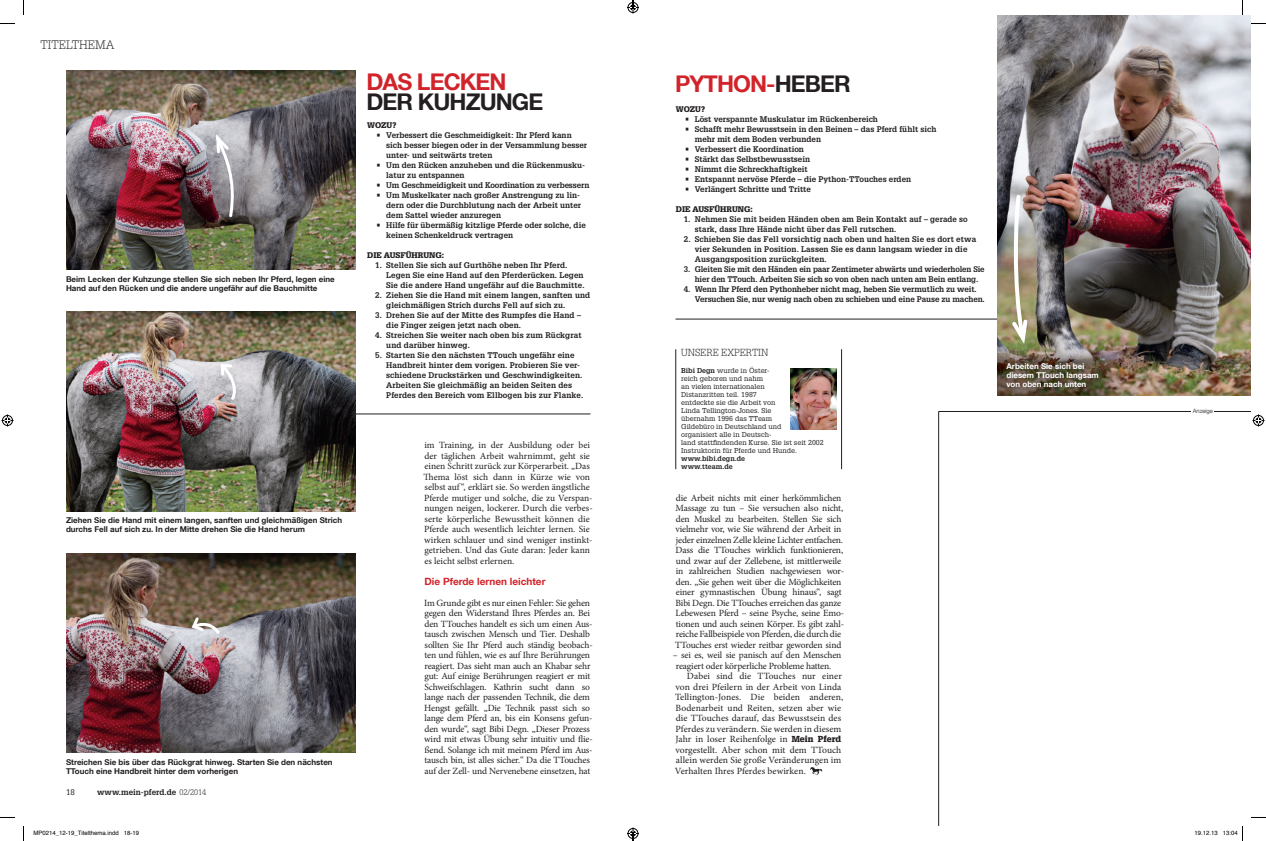
<style>
.page{position:relative;width:1266px;height:841px;background:#fff}
.page>*{position:absolute;margin:0;border:0;box-sizing:border-box;transform-origin:0 0}
.t1{font:700 23px "Helvetica Neue LT Com";letter-spacing:-.04em;color:#d1232a}
.t2{font:700 23px "Helvetica Neue LT Com";letter-spacing:-.04em;color:#231f20}
.t3{font:300 12px "Glypha LT Std";color:#231f20}
.t4{font:700 10px "Helvetica Neue LT Com";color:#d1232a}
.t5{font:300 10px "Glypha LT Std";color:#231f20}
.t6{font:9.5px/10.5px "Minion Pro";letter-spacing:-.015em;color:#231f20}
.t7{font:9.5px/10.5px "Minion Pro";letter-spacing:.005em;color:#231f20}
.t8{font:700 8px/10px "Glypha LT Std";color:#231f20}
.t9{font:700 8px/9px "Helvetica Neue LT Com";color:#231f20}
.t10{font:700 8px/9px "Helvetica Neue LT Com";color:#fff}
.t11{font:900 8px "Glypha LT Std";color:#231f20}
.t12{font:8px "Glypha LT Std";color:#231f20}
.t13{font:7px/8px "Glypha LT Std";color:#231f20}
.t14{font:700 7px/8px "Glypha LT Std";color:#231f20}
.t15{font:6px "Helvetica";color:#000}
.t16{font:300 6px "Helvetica Neue LT Com";letter-spacing:-.01em;color:#231f20}
.s1{font-weight:300}
.s2{color:#231f20}
.s3{font-weight:700}
.s4{font-family:"Glypha LT Std";font-weight:900;font-size:8.5px}
</style>
<div class="page">
<hr style="left:175px;top:414px;width:415px;height:1px;background:#231f20">
<hr style="left:938px;top:411px;width:1px;height:415px;background:#231f20">
<hr style="left:939px;top:411px;width:312px;height:1px;background:#231f20">
<div style="left:1191px;top:408px;width:23px;height:6px;background:#fff"></div>
<img style="left:66px;top:70px;width:289px;height:199px">
<img style="left:66px;top:312px;width:289px;height:199px">
<img style="left:66px;top:553px;width:289px;height:199px">
<svg style="left:810px;top:767px;width:12px;height:8px"></svg>
<hr style="left:675px;top:349px;width:1px;height:120px;background:#231f20">
<hr style="left:841px;top:349px;width:1px;height:120px;background:#231f20">
<img style="left:791px;top:368px;width:45px;height:61px">
<hr style="left:675px;top:319px;width:448px;height:1px;background:#231f20">
<img style="left:997px;top:15px;width:254px;height:381px">
<div style="left:1005px;top:361px;width:98px;height:30px;background:#231f20;opacity:.4"></div>
<svg style="left:190px;top:615px;width:32px;height:21px"></svg>
<svg style="left:1009px;top:192px;width:21px;height:157px"></svg>
<svg style="left:214px;top:130px;width:22px;height:89px;background:#a7a3a8"></svg>
<svg style="left:218px;top:361px;width:20px;height:41px"></svg>
<svg style="left:0;top:23px;width:15px;height:1px"></svg>
<svg style="left:1251px;top:23px;width:15px;height:1px"></svg>
<svg style="left:0;top:817px;width:15px;height:1px"></svg>
<svg style="left:1251px;top:817px;width:15px;height:1px"></svg>
<svg style="left:23px;top:0;width:1px;height:15px"></svg>
<svg style="left:23px;top:826px;width:1px;height:15px"></svg>
<svg style="left:1242px;top:0;width:1px;height:15px"></svg>
<svg style="left:2px;top:414px;width:12px;height:12px"></svg>
<svg style="left:1252px;top:414px;width:12px;height:12px"></svg>
<svg style="left:1242px;top:826px;width:1px;height:15px"></svg>
<svg style="left:627px;top:0;width:12px;height:14px"></svg>
<svg style="left:627px;top:827px;width:12px;height:14px"></svg>
<h2 class="t3" style="left:41px;top:38px;width:76px">TITELTHEMA</h2>
<p class="t9" style="left:66px;top:274px;width:270px">Beim Lecken der Kuhzunge stellen Sie sich neben Ihr Pferd, legen eine<br>Hand auf den Rücken und die andere ungefähr auf die Bauchmitte</p>
<p class="t9" style="left:66px;top:515px;width:278px">Ziehen Sie die Hand mit einem langen, sanften und gleichmäßigen Strich durchs Fell auf sich zu. In der Mitte drehen Sie die Hand herum</p>
<p class="t9" style="left:66px;top:757px;width:268px">Streichen Sie bis über das Rückgrat hinweg. Starten Sie den nächsten<br>TTouch eine Handbreit hinter dem vorherigen</p>
<p class="t12" style="left:66px;top:787px;width:10px">18</p>
<p class="t8" style="left:97px;top:787px;width:111px">www.mein-pferd.de <span class="s1">02/2014</span></p>
<h1 class="t1" style="left:366px;top:67px;width:141px">Das Lecken</h1>
<h1 class="t2" style="left:366px;top:87px;width:178px">der Kuhzunge</h1>
<p class="t11" style="left:367px;top:120px;width:31px">WOZU?</p>
<p class="t8" style="left:386px;top:130px;width:202px;text-indent:-10px">• Verbessert die Geschmeidigkeit: Ihr Pferd kann sich besser biegen oder in der Versammlung besser unter- und seitwärts treten</p>
<p class="t8" style="left:386px;top:160px;width:200px;text-indent:-10px">• Um den Rücken anzuheben und die Rückenmusku&shy;latur zu entspannen</p>
<p class="t8" style="left:376px;top:180px;width:215px">• Um Geschmeidigkeit und Koordination zu verbessern</p>
<p class="t8" style="left:386px;top:190px;width:196px;text-indent:-10px">• Um Muskelkater nach großer Anstrengung zu lin&shy;dern oder die Durchblutung nach der Arbeit unter dem Sattel wieder anzuregen</p>
<p class="t8" style="left:386px;top:220px;width:201px;text-indent:-10px">• Hilfe für übermäßig kitzlige Pferde oder solche, die keinen Schenkeldruck vertragen</p>
<p class="t11" style="left:367px;top:250px;width:78px">DIE AUSFÜHRUNG:</p>
<p class="t8" style="left:386px;top:260px;width:200px;text-indent:-11px">1. Stellen Sie sich auf Gurthöhe neben Ihr Pferd.<br>Legen Sie eine Hand auf den Pferderücken. Legen<br>Sie die andere Hand ungefähr auf die Bauchmitte.</p>
<p class="t8" style="left:386px;top:290px;width:206px;text-indent:-11px">2. Ziehen Sie die Hand mit einem langen, sanften und gleichmäßigen Strich durchs Fell auf sich zu.</p>
<p class="t8" style="left:386px;top:310px;width:196px;text-indent:-11px">3. Drehen Sie auf der Mitte des Rumpfes die Hand – die Finger zeigen jetzt nach oben.</p>
<p class="t8" style="left:386px;top:330px;width:197px;text-indent:-11px">4. Streichen Sie weiter nach oben bis zum Rückgrat und darüber hinweg.</p>
<p class="t8" style="left:386px;top:350px;width:199px;text-indent:-11px">5. Starten Sie den nächsten TTouch ungefähr eine Handbreit hinter dem vorigen. Probieren Sie ver&shy;schiedene Druckstärken und Geschwindigkeiten.<br>Arbeiten Sie gleichmäßig an beiden Seiten des Pferdes den Bereich vom Ellbogen bis zur Flanke.</p>
<p class="t6" style="left:424px;top:440px;width:171px">im Training, in der Ausbildung oder bei der täglichen Arbeit wahrnimmt, geht sie einen Schritt zurück zur Körperarbeit. „Das Thema löst sich dann in Kürze wie von selbst auf “, erklärt sie. So werden ängstliche Pferde mutiger und solche, die zu Verspan&shy;nungen neigen, lockerer. Durch die verbes&shy;serte körperliche Bewusstheit können die Pferde auch wesentlich leichter lernen. Sie wirken schlauer und sind weniger instinkt&shy;getrieben. Und das Gute daran: Jeder kann es leicht selbst erlernen.</p>
<p class="t4" style="left:424px;top:575px;width:123px">Die Pferde lernen leichter</p>
<p class="t6" style="left:424px;top:597px;width:170px">Im Grunde gibt es nur einen Fehler: Sie gehen gegen den Widerstand Ihres Pferdes an. Bei den TTouches handelt es sich um einen Aus&shy;tausch zwischen Mensch und Tier. Deshalb sollten Sie Ihr Pferd auch ständig beobach&shy;ten und fühlen, wie es auf Ihre Berührungen reagiert. Das sieht man auch an Khabar sehr gut: Auf einige Berührungen reagiert er mit Schweifschlagen. Kathrin sucht dann so lange nach der passenden Technik, die dem Hengst gefällt. „Die Technik passt sich so lange dem Pferd an, bis ein Konsens gefun&shy;den wurde“, sagt Bibi Degn. „Dieser Prozess wird mit etwas Übung sehr intuitiv und flie&shy;ßend. Solange ich mit meinem Pferd im Aus&shy;tausch bin, ist alles sicher.“ Da die TTouches auf der Zell- und Nervenebene einsetzen, hat</p>
<h1 class="t1" style="left:675px;top:69px;width:177px">Python-<span class="s2">Heber</span></h1>
<p class="t11" style="left:676px;top:104px;width:31px">WOZU?</p>
<p class="t8" style="left:685px;top:114px;width:195px">• Löst verspannte Muskulatur im Rückenbereich</p>
<p class="t8" style="left:695px;top:124px;width:243px;text-indent:-10px">• Schafft mehr Bewusstsein in den Beinen – das Pferd fühlt sich mehr mit dem Boden verbunden</p>
<p class="t8" style="left:685px;top:144px;width:121px">• Verbessert die Koordination</p>
<p class="t8" style="left:685px;top:154px;width:127px">• Stärkt das Selbstbewusstsein</p>
<p class="t8" style="left:685px;top:164px;width:125px">• Nimmt die Schreckhaftigkeit</p>
<p class="t8" style="left:685px;top:174px;width:228px">• Entspannt nervöse Pferde – die Python-TTouches erden</p>
<p class="t8" style="left:685px;top:184px;width:128px">• Verlängert Schritte und Tritte</p>
<p class="t11" style="left:676px;top:204px;width:78px">DIE AUSFÜHRUNG:</p>
<p class="t8" style="left:695px;top:214px;width:274px;text-indent:-11px">1. Nehmen Sie mit beiden Händen oben am Bein Kontakt auf – gerade so stark, dass Ihre Hände nicht über das Fell rutschen.</p>
<p class="t8" style="left:695px;top:234px;width:283px;text-indent:-11px">2. Schieben Sie das Fell vorsichtig nach oben und halten Sie es dort etwa vier Sekunden in Position. Lassen Sie es dann langsam wieder in die<br>Ausgangsposition zurückgleiten.</p>
<p class="t8" style="left:684px;top:264px;width:302px;text-align:center">3. Gleiten Sie mit den Händen ein paar Zentimeter abwärts und wiederholen Sie hier den TTouch. Arbeiten Sie sich so von oben nach unten am Bein entlang.</p>
<p class="t8" style="left:695px;top:284px;width:291px;text-indent:-11px">4. Wenn Ihr Pferd den Pythonheber nicht mag, heben Sie vermutlich zu weit.<br>Versuchen Sie, nur wenig nach oben zu schieben und eine Pause zu machen.</p>
<p class="t5" style="left:681px;top:347px;width:89px">UNSERE EXPERTIN</p>
<p class="t13" style="left:681px;top:366px;width:144px"><span class="s3">Bibi Degn</span> wurde in Öster-<br>reich geboren und nahm<br>an vielen internationalen<br>Distanzritten teil. 1987<br>entdeckte sie die Arbeit von<br>Linda Tellington-Jones. Sie<br>übernahm 1996 das TTeam<br>Gildebüro in Deutschland und<br>organisiert alle in Deutsch-<br>land stattfindenden Kurse. Sie ist seit 2002<br>Instruktorin für Pferde und Hunde.</p>
<p class="t14" style="left:681px;top:454px;width:65px">www.bibi.degn.de www.tteam.de</p>
<p class="t6" style="left:675px;top:492px;width:170px">die Arbeit nichts mit einer herkömmlichen Massage zu tun – Sie versuchen also nicht, den Muskel zu bearbeiten. Stellen Sie sich vielmehr vor, wie Sie während der Arbeit in jeder einzelnen Zelle kleine Lichter entfachen.<br>Dass die TTouches wirklich funktionieren, und zwar auf der Zellebene, ist mittlerweile in zahlreichen Studien nachgewiesen wor&shy;den. „Sie gehen weit über die Möglichkeiten einer gymnastischen Übung hinaus“, sagt Bibi Degn. Die TTouches erreichen das ganze Lebewesen Pferd – seine Psyche, seine Emo&shy;tionen und auch seinen Körper. Es gibt zahl&shy;reiche Fallbeispiele von Pferden, die durch die TTouches erst wieder reitbar geworden sind</p>
<p class="t6" style="left:676px;top:650px;width:167px;text-indent:-3px">– sei es, weil sie panisch auf den Menschen reagiert oder körperliche Probleme hatten.</p>
<p class="t7" style="left:675px;top:671px;width:170px;text-indent:12px">Dabei sind die TTouches nur einer von drei Pfeilern in der Arbeit von Linda Tellington-Jones. Die beiden anderen, Bodenarbeit und Reiten, setzen aber wie die TTouches darauf, das Bewusstsein des Pferdes zu verändern. Sie werden in diesem Jahr in loser Reihenfolge in <span class="s4">MEIN PFERD </span>vorgestellt. Aber schon mit dem TTouch allein werden Sie große Veränderungen im Verhalten Ihres Pferdes bewirken.</p>
<p class="t10" style="left:1006px;top:361px;width:94px">Arbeiten Sie sich bei diesem TTouch langsam von oben nach unten</p>
<p class="t16" style="left:1193px;top:407px;width:22px">Anzeige</p>
<p class="t15" style="left:34px;top:828px;width:107px">MP0214_12-19_Titelthema.indd 18-19</p>
<p class="t15" style="left:1194px;top:828px;width:45px">19.12.13 13:04</p>
</div>
